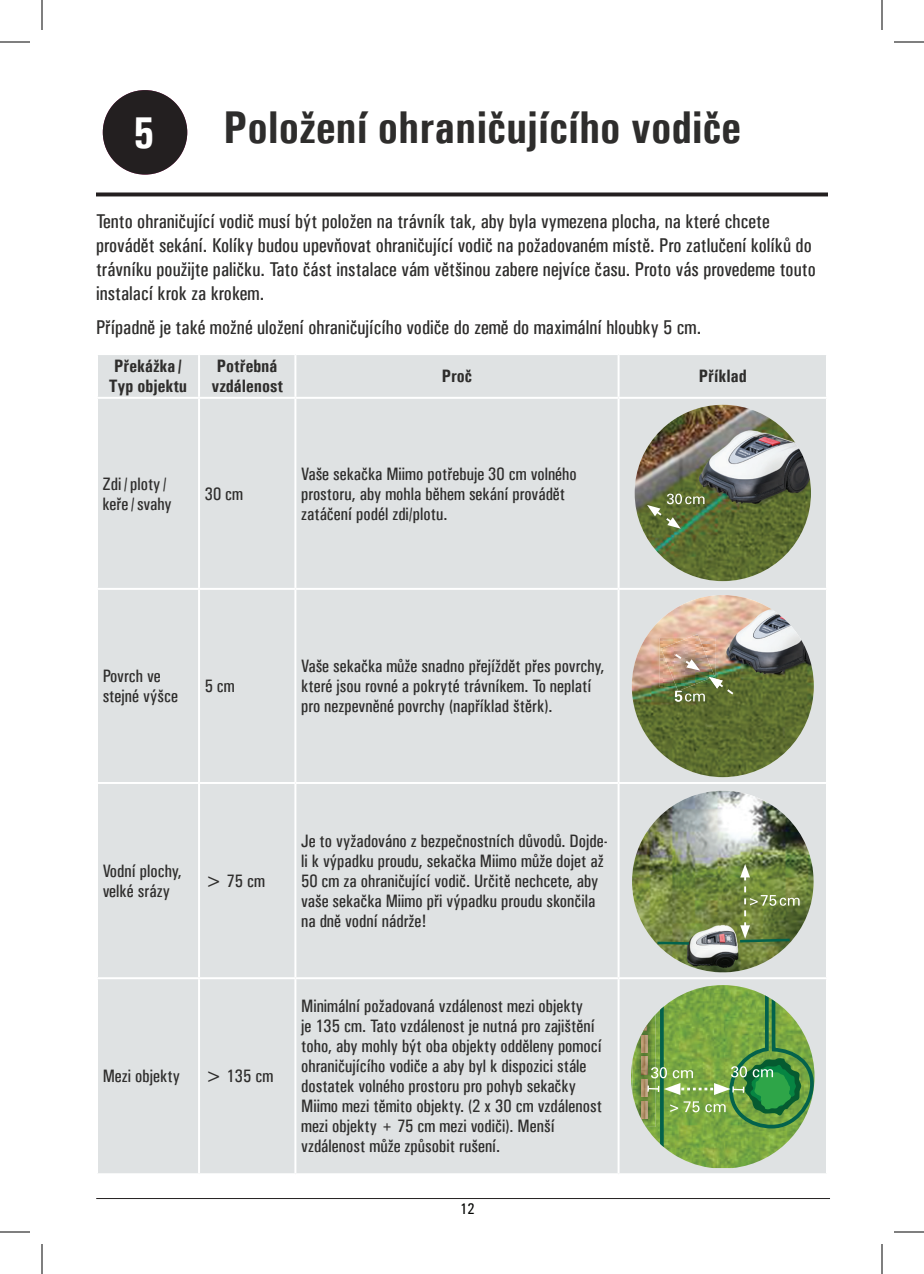
<style>
.page{position:relative;width:924px;height:1274px;background:#fff}
.page>*{position:absolute;margin:0;border:0;box-sizing:border-box;transform-origin:0 0}
.t1{font:700 46px "Univers Condensed";color:#2e2d2c}
.t2{font:700 44.6px "Univers Condensed";color:#fff}
.t3{font:20px/24px "Univers Condensed";color:#2e2d2c}
.t4{font:18px/20px "Univers Condensed";color:#2e2d2c}
.t5{font:700 18px/20px "Univers Condensed";color:#2e2d2c;text-align:center}
.t6{font:15.4px "Univers Condensed";color:#040503}
</style>
<div class="page">
<hr style="left:96px;top:1198px;width:734px;height:1px;background:#231f20">
<div style="left:98px;top:355px;width:728px;height:818px;background:#dfe2e3"></div>
<hr style="left:198px;top:355px;width:2px;height:42px;background:#fff">
<hr style="left:294px;top:355px;width:2px;height:42px;background:#fff">
<hr style="left:618px;top:355px;width:2px;height:42px;background:#fff">
<hr style="left:96px;top:397px;width:103px;height:2px;background:#fff">
<hr style="left:199px;top:397px;width:96px;height:2px;background:#fff">
<hr style="left:198px;top:399px;width:2px;height:189px;background:#fff">
<hr style="left:295px;top:397px;width:324px;height:2px;background:#fff">
<hr style="left:294px;top:399px;width:2px;height:189px;background:#fff">
<hr style="left:619px;top:397px;width:209px;height:2px;background:#fff">
<hr style="left:618px;top:399px;width:2px;height:189px;background:#fff">
<hr style="left:96px;top:588px;width:103px;height:2px;background:#fff">
<hr style="left:199px;top:588px;width:96px;height:2px;background:#fff">
<hr style="left:198px;top:590px;width:2px;height:192px;background:#fff">
<hr style="left:295px;top:588px;width:324px;height:2px;background:#fff">
<hr style="left:294px;top:590px;width:2px;height:192px;background:#fff">
<hr style="left:619px;top:588px;width:209px;height:2px;background:#fff">
<hr style="left:618px;top:590px;width:2px;height:192px;background:#fff">
<hr style="left:96px;top:782px;width:103px;height:2px;background:#fff">
<hr style="left:199px;top:782px;width:96px;height:2px;background:#fff">
<hr style="left:198px;top:784px;width:2px;height:193px;background:#fff">
<hr style="left:295px;top:782px;width:324px;height:2px;background:#fff">
<hr style="left:294px;top:784px;width:2px;height:193px;background:#fff">
<hr style="left:619px;top:782px;width:209px;height:2px;background:#fff">
<hr style="left:618px;top:784px;width:2px;height:193px;background:#fff">
<hr style="left:96px;top:977px;width:103px;height:2px;background:#fff">
<hr style="left:199px;top:977px;width:96px;height:2px;background:#fff">
<hr style="left:198px;top:979px;width:2px;height:194px;background:#fff">
<hr style="left:295px;top:977px;width:324px;height:2px;background:#fff">
<hr style="left:294px;top:979px;width:2px;height:194px;background:#fff">
<hr style="left:619px;top:977px;width:209px;height:2px;background:#fff">
<hr style="left:618px;top:979px;width:2px;height:194px;background:#fff">
<img style="left:635px;top:405px;width:176px;height:176px;border-radius:88px">
<svg style="left:647px;top:494px;width:58px;height:35px;background:#6e814f"></svg>
<img style="left:632px;top:595px;width:182px;height:182px">
<img style="left:660px;top:638px;width:56px;height:49px">
<svg style="left:688px;top:634px;width:11px;height:4px"></svg>
<img style="left:661px;top:638px;width:54px;height:49px">
<svg style="left:675px;top:677px;width:60px;height:25px"></svg>
<svg style="left:673px;top:652px;width:27px;height:19px"></svg>
<img style="left:632px;top:791px;width:182px;height:181px;border-radius:90px">
<svg style="left:655px;top:940px;width:37px;height:6px"></svg>
<svg style="left:738px;top:864px;width:62px;height:80px;background:#738949"></svg>
<img style="left:633px;top:1014px;width:8px;height:113px">
<svg style="left:641px;top:985px;width:174px;height:182px;background:#83ad64"></svg>
<svg style="left:96px;top:192px;width:732px;height:4px;background:#3e3a3b"></svg>
<svg style="left:103px;top:90px;width:84px;height:85px"></svg>
<hr style="left:0;top:42px;width:30px;height:1px;background:#000">
<hr style="left:894px;top:42px;width:30px;height:1px;background:#000">
<hr style="left:0;top:1232px;width:30px;height:1px;background:#000">
<hr style="left:894px;top:1232px;width:30px;height:1px;background:#000">
<hr style="left:42px;top:0;width:1px;height:30px;background:#000">
<hr style="left:42px;top:1244px;width:1px;height:30px;background:#000">
<hr style="left:882px;top:0;width:1px;height:30px;background:#000">
<hr style="left:882px;top:1244px;width:1px;height:30px;background:#000">
<h2 class="t2" style="left:133px;top:105px;width:23px">5</h2>
<h1 class="t1" style="left:224px;top:99px;width:519px">Položení ohraničujícího vodiče</h1>
<p class="t3" style="left:96px;top:209px;width:721px">Tento ohraničující vodič musí být položen na trávník tak, aby byla vymezena plocha, na které chcete provádět sekání. Kolíky budou upevňovat ohraničující vodič na požadovaném místě. Pro zatlučení kolíků do trávníku použijte paličku. Tato část instalace vám většinou zabere nejvíce času. Proto vás provedeme touto instalací krok za krokem.</p>
<p class="t3" style="left:96px;top:315px;width:607px">Případně je také možné uložení ohraničujícího vodiče do země do maximální hloubky 5 cm.</p>
<p class="t5" style="left:109px;top:356px;width:80px">Překážka /<br>Typ objektu</p>
<p class="t5" style="left:211px;top:356px;width:73px">Potřebná vzdálenost</p>
<p class="t5" style="left:442px;top:366px;width:32px">Proč</p>
<p class="t5" style="left:699px;top:366px;width:49px">Příklad</p>
<p class="t4" style="left:103px;top:473px;width:71px">Zdi / ploty / keře/svahy</p>
<p class="t4" style="left:205px;top:483px;width:40px">30 cm</p>
<p class="t4" style="left:301px;top:463px;width:277px">Vaše sekačka Miimo potřebuje 30 cm volného prostoru, aby mohla během sekání provádět zatáčení podél zdi/plotu.</p>
<p class="t4" style="left:103px;top:666px;width:77px">Povrch ve stejné výšce</p>
<p class="t4" style="left:205px;top:676px;width:32px">5 cm</p>
<p class="t4" style="left:301px;top:656px;width:305px">Vaše sekačka může snadno přejíždět přes povrchy, které jsou rovné a pokryté trávníkem. To neplatí pro nezpevněné povrchy (například štěrk).</p>
<p class="t4" style="left:103px;top:861px;width:80px">Vodní plochy, velké srázy</p>
<p class="t4" style="left:205px;top:871px;width:62px">&gt; 75 cm</p>
<p class="t4" style="left:301px;top:831px;width:308px">Je to vyžadováno z bezpečnostních důvodů. Dojde&shy;li k výpadku proudu, sekačka Miimo může dojet až 50 cm za ohraničující vodič. Určitě nechcete, aby vaše sekačka Miimo při výpadku proudu skončila na dně vodní nádrže!</p>
<p class="t4" style="left:103px;top:1066px;width:79px">Mezi objekty</p>
<p class="t4" style="left:205px;top:1066px;width:70px">&gt; 135 cm</p>
<p class="t4" style="left:301px;top:996px;width:303px">Minimální požadovaná vzdálenost mezi objekty<br>je 135 cm. Tato vzdálenost je nutná pro zajištění toho, aby mohly být oba objekty odděleny pomocí ohraničujícího vodiče a aby byl k dispozici stále dostatek volného prostoru pro pohyb sekačky Miimo mezi těmito objekty. (2 x 30 cm vzdálenost mezi objekty + 75 cm mezi vodiči). Menší vzdálenost může způsobit rušení.</p>
<p class="t6" style="left:460px;top:1200px;width:16px">12</p>
</div>
